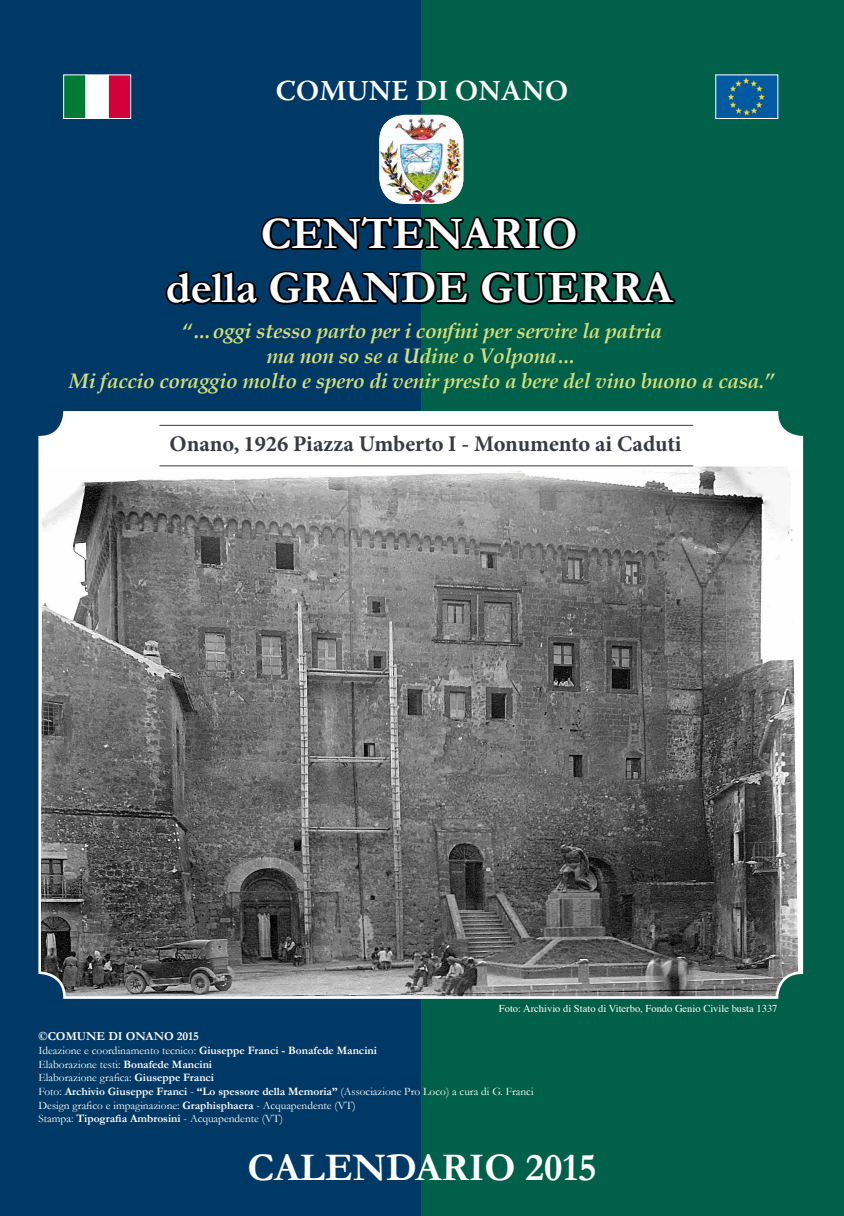
<style>
.page{position:relative;width:844px;height:1216px;background:#fff}
.page>*{position:absolute;margin:0;border:0;box-sizing:border-box;transform-origin:0 0}
.t1{font:700 45.32px/54.3px "Garamond";color:#fff;text-align:center}
.t2{font:700 39.38px "Garamond";color:#fff}
.t3{font:600 28.88px "Warnock Pro";letter-spacing:.01em;color:#fff}
.t4{font:700 22.4px "Minion Pro";letter-spacing:-.005em;color:#383a42}
.t5{font:italic 700 21px/25.2px "Book Antiqua";letter-spacing:-.015em;color:#d3dd7b;text-align:center}
.t6{font:700 12.25px "Garamond";color:#fff}
.t7{font:11.38px/13.7px "Garamond";color:#fff}
.t8{font:10.5px "Times";color:#fff}
.s1{font-weight:700}
</style>
<div class="page">
<div style="left:0;top:0;width:421px;height:1215px;background:#003965"></div>
<div style="left:421px;top:0;width:422px;height:1215px;background:#006049"></div>
<div style="left:40px;top:412px;width:761px;height:585px;background:#fff;border-radius:25px"></div>
<img style="left:42px;top:466px;width:756px;height:528px">
<svg style="left:163px;top:114px;width:514px;height:507px"></svg>
<img style="left:717px;top:76px;width:59px;height:41px">
<div style="left:715px;top:74px;width:63px;height:45px;border:1px solid #fff"></div>
<div style="left:63px;top:74px;width:23px;height:45px;background:#007b35;border:1px solid #fff"></div>
<div style="left:85px;top:74px;width:24px;height:45px;background:#fff;border:1px solid #fff"></div>
<div style="left:108px;top:74px;width:23px;height:45px;background:#d2003b;border:1px solid #fff"></div>
<hr style="left:159px;top:425px;width:534px;height:1px;background:#383a42">
<hr style="left:159px;top:465px;width:534px;height:1px;background:#383a42">
<h3 class="t3" style="left:276px;top:73px;width:294px">COMUNE DI ONANO</h3>
<h1 class="t1" style="left:166px;top:206px;width:508px">CENTENARIO<br>della GRANDE GUERRA</h1>
<h3 class="t5" style="left:69px;top:318px;width:707px">“…oggi stesso parto per i confini per servire la patria<br>ma non so se a Udine o Volpona…<br>Mi faccio coraggio molto e spero di venir presto a bere del vino buono a casa.”</h3>
<h3 class="t4" style="left:169px;top:430px;width:513px">Onano, 1926 Piazza Umberto I - Monumento ai Caduti</h3>
<p class="t8" style="left:499px;top:998px;width:280px">Foto: Archivio di Stato di Viterbo, Fondo Genio Civile busta 1337</p>
<p class="t6" style="left:38px;top:1029px;width:162px">©COMUNE DI ONANO 2015</p>
<p class="t7" style="left:38px;top:1043px;width:496px">Ideazione e coordinamento tecnico: <span class="s1">Giuseppe Franci - Bonafede Mancini<br></span>Elaborazione testi: <span class="s1">Bonafede Mancini<br></span>Elaborazione grafica: <span class="s1">Giuseppe Franci<br></span>Foto: <span class="s1">Archivio Giuseppe Franci</span> - <span class="s1">“Lo spessore della Memoria”</span> (Associazione Pro Loco) a cura di G. Franci Design grafico e impaginazione: <span class="s1">Graphisphaera</span> - Acquapendente (VT)<br>Stampa: <span class="s1">Tipografia Ambrosini</span> - Acquapendente (VT)</p>
<h2 class="t2" style="left:247px;top:1143px;width:350px">CALENDARIO 2015</h2>
</div>
